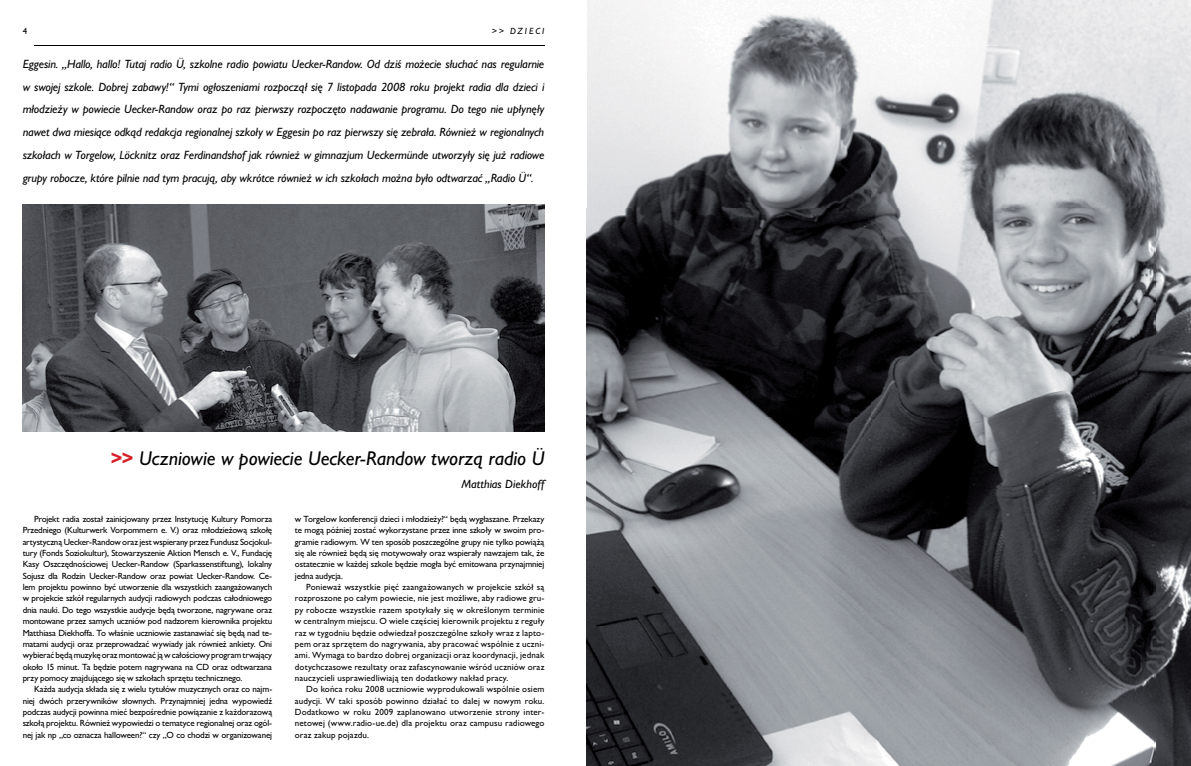
<style>
.page{position:relative;width:1191px;height:766px;background:#fff}
.page>*{position:absolute;margin:0;border:0;box-sizing:border-box;transform-origin:0 0}
.t1{font:italic 20px "Gill Sans";color:#000}
.t2{font:italic 12px/22.7px "Gill Sans";letter-spacing:-.005em;color:#000;text-align:justify}
.t3{font:9px/11.3px "Gill Sans";letter-spacing:-.01em;color:#000;text-align:justify}
.t4{font:italic 9px "Gill Sans";letter-spacing:.215em;color:#000}
.s1{font-weight:700;font-style:normal;color:#d71f28}
</style>
<div class="page">
<hr style="left:34px;top:45px;width:510px;height:1px;background:#000">
<img style="left:22px;top:204px;width:522px;height:227px">
<img style="left:587px;top:0;width:604px;height:765px">
<img style="left:647px;top:28px;width:101px;height:8px">
<img style="left:647px;top:29px;width:76px;height:7px">
<img style="left:752px;top:28px;width:74px;height:8px">
<img style="left:752px;top:28px;width:60px;height:6px">
<img style="left:646px;top:45px;width:511px;height:1px">
<svg style="left:1164px;top:28px;width:3px;height:6px"></svg>
<p class="t3" style="left:23px;top:26px;width:6px">4</p>
<p class="t4" style="left:492px;top:28px;width:54px">&gt;&gt; DZIECI</p>
<p class="t2" style="left:23px;top:54px;width:523px">Eggesin. „Hallo, hallo! Tutaj radio Ü, szkolne radio powiatu Uecker-Randow. Od dziś możecie słuchać nas regularnie w swojej szkole. Dobrej zabawy!“ Tymi ogłoszeniami rozpoczął się 7 listopada 2008 roku projekt radia dla dzieci i młodzieży w powiecie Uecker-Randow oraz po raz pierwszy rozpoczęto nadawanie programu. Do tego nie upłynęły nawet dwa miesiące odkąd redakcja regionalnej szkoły w Eggesin po raz pierwszy się zebrała. Również w regionalnych szkołach w Torgelow, Löcknitz oraz Ferdinandshof jak również w gimnazjum Ueckermünde utworzyły się już radiowe grupy robocze, które pilnie nad tym pracują, aby wkrótce również w ich szkołach można było odtwarzać „Radio Ü“.</p>
<h1 class="t1" style="left:111px;top:451px;width:435px"><span class="s1">&gt;&gt;</span> Uczniowie w powiecie Uecker-Randow tworzą radio Ü</h1>
<h2 class="t2" style="left:461px;top:473px;width:84px">Matthias Diekhoff</h2>
<p class="t3" style="left:23px;top:514px;width:251px;text-indent:11px">Projekt radia został zainicjowany przez Instytucję Kultury Pomorza Przedniego (Kulturwerk Vorpommern e. V.) oraz młodzieżową szkołę artystyczną Uecker-Randow oraz jest wspierany przez Fundusz Socjokul&shy;tury (Fonds Soziokultur), Stowarzyszenie Aktion Mensch e. V., Fundację Kasy Oszczędnościowej Uecker-Randow (Sparkassenstiftung), lokalny Sojusz dla Rodzin Uecker-Randow oraz powiat Uecker-Randow. Ce&shy;lem projektu powinno być utworzenie dla wszystkich zaangażowanych w projekcie szkół regularnych audycji radiowych podczas całodniowego dnia nauki. Do tego wszystkie audycje będą tworzone, nagrywane oraz montowane przez samych uczniów pod nadzorem kierownika projektu Matthiasa Diekhoffa. To właśnie uczniowie zastanawiać się będą nad te&shy;matami audycji oraz przeprowadzać wywiady jak również ankiety. Oni wybierać będą muzykę oraz montować ją w całościowy program trwający około 15 minut. Ta będzie potem nagrywana na CD oraz odtwarzana przy pomocy znajdującego się w szkołach sprzętu technicznego.</p>
<p class="t3" style="left:23px;top:684px;width:251px;text-indent:11px">Każda audycja składa się z wielu tytułów muzycznych oraz co najm&shy;niej dwóch przerywników słownych. Przynajmniej jedna wypowiedź podczas audycji powinna mieć bezpośrednie powiązanie z każdorazową szkołą projektu. Również wypowiedzi o tematyce regionalnej oraz ogól&shy;nej jak np „co oznacza halloween?“ czy „O co chodzi w organizowanej</p>
<p class="t3" style="left:295px;top:514px;width:251px">w Torgelow konferencji dzieci i młodzieży?“ będą wygłaszane. Przekazy te mogą później zostać wykorzystane przez inne szkoły w swoim pro&shy;gramie radiowym. W ten sposób poszczególne grupy nie tylko powiążą się ale również będą się motywowały oraz wspierały nawzajem tak, że ostatecznie w każdej szkole będzie mogła być emitowana przynajmniej jedna audycja.</p>
<p class="t3" style="left:295px;top:582px;width:251px;text-indent:11px">Ponieważ wszystkie pięć zaangażowanych w projekcie szkół są rozproszone po całym powiecie, nie jest możliwe, aby radiowe gru&shy;py robocze wszystkie razem spotykały się w określonym terminie w centralnym miejscu. O wiele częściej kierownik projektu z reguły raz w tygodniu będzie odwiedzał poszczególne szkoły wraz z lapto&shy;pem oraz sprzętem do nagrywania, aby pracować wspólnie z uczni&shy;ami. Wymaga to bardzo dobrej organizacji oraz koordynacji, jednak dotychczasowe rezultaty oraz zafascynowanie wśród uczniów oraz nauczycieli usprawiedliwiają ten dodatkowy nakład pracy.</p>
<p class="t3" style="left:295px;top:684px;width:251px;text-indent:11px">Do końca roku 2008 uczniowie wyprodukowali wspólnie osiem audycji. W taki sposób powinno działać to dalej w nowym roku.<br>Dodatkowo w roku 2009 zaplanowano utworzenie strony inter&shy;netowej (www.radio-ue.de) dla projektu oraz campusu radiowego oraz zakup pojazdu.</p>
</div>
